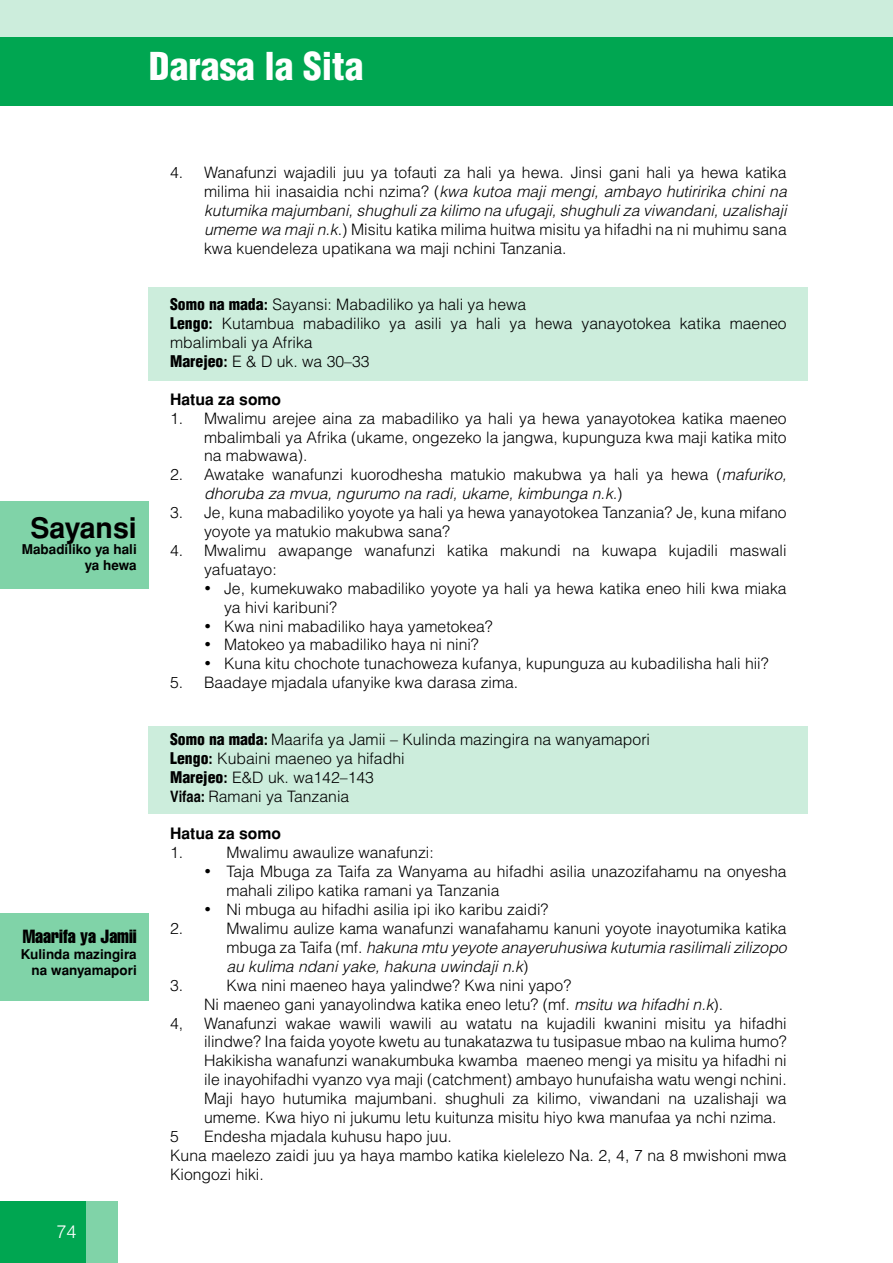
<style>
.page{position:relative;width:893px;height:1263px;background:#fff}
.page>*{position:absolute;margin:0;border:0;box-sizing:border-box;transform-origin:0 0}
.t1{font:900 condensed 37.5px "Helvetica";color:#fff}
.t2{font:700 28.5px "Helvetica";color:#000}
.t3{font:extra-condensed 18.75px "Helvetica";color:#000}
.t4{font:300 18px "Helvetica";color:#fff}
.t5{font:300 15.75px/18.9px "Helvetica";color:#000}
.t6{font:italic 300 15.75px/18.9px "Helvetica";color:#000;text-align:justify}
.t7{font:700 15.75px "Helvetica";color:#000}
.t8{font:700 13.5px/16.2px "Helvetica";color:#000;text-align:right}
.s1{font-style:italic}
.s2{font-weight:900;font-stretch:condensed}
.s3{font-weight:700;font-stretch:condensed}
.s4{font-style:normal}
</style>
<div class="page">
<div style="left:0;top:0;width:893px;height:69px;background:#cceddc"></div>
<div style="left:0;top:37px;width:893px;height:68px;background:#00a651"></div>
<div style="left:32px;top:1202px;width:85px;height:61px;background:#80d3a8"></div>
<div style="left:0;top:1202px;width:85px;height:61px;background:#00a651"></div>
<div style="left:149px;top:287px;width:659px;height:94px;background:#cceddc"></div>
<div style="left:149px;top:726px;width:659px;height:87px;background:#cceddc"></div>
<div style="left:0;top:501px;width:149px;height:87px;background:#80d3a8"></div>
<div style="left:0;top:913px;width:149px;height:87px;background:#80d3a8"></div>
<h1 class="t1" style="left:149px;top:42px;width:216px">Darasa la Sita</h1>
<h2 class="t2" style="left:30px;top:511px;width:108px">Sayansi</h2>
<p class="t8" style="left:22px;top:541px;width:116px">Mabadiliko ya hali ya hewa</p>
<p class="t3" style="left:23px;top:924px;width:115px">Maarifa ya Jamii</p>
<p class="t8" style="left:21px;top:946px;width:117px">Kulinda mazingira na wanyamapori</p>
<p class="t4" style="left:57px;top:1221px;width:22px">74</p>
<p class="t5" style="left:204px;top:162px;width:584px;text-align:justify;text-indent:-34px">4. Wanafunzi wajadili juu ya tofauti za hali ya hewa. Jinsi gani hali ya hewa katika milima hii inasaidia nchi nzima? (<span class="s1">kwa kutoa maji mengi, ambayo hutiririka chini na kutumika majumbani, shughuli za kilimo na ufugaji, shughuli za viwandani, uzalishaji umeme wa maji n.k</span>.) Misitu katika milima huitwa misitu ya hifadhi na ni muhimu sana kwa kuendeleza upatikana wa maji nchini Tanzania.</p>
<p class="t5" style="left:170px;top:295px;width:618px"><span class="s2">Somo na mada</span><span class="s3">:</span> Sayansi: Mabadiliko ya hali ya hewa<br><span class="s2">Lengo</span><span class="s3">:</span> Kutambua mabadiliko ya asili ya hali ya hewa yanayotokea katika maeneo mbalimbali ya Afrika<br><span class="s2">Marejeo</span><span class="s3">:</span> E &amp; D uk. wa 30–33</p>
<p class="t7" style="left:170px;top:390px;width:113px">Hatua za somo</p>
<p class="t5" style="left:204px;top:408px;width:584px;text-align:justify;text-indent:-34px">1. Mwalimu arejee aina za mabadiliko ya hali ya hewa yanayotokea katika maeneo mbalimbali ya Afrika (ukame, ongezeko la jangwa, kupunguza kwa maji katika mito na mabwawa).</p>
<p class="t5" style="left:204px;top:465px;width:584px;text-indent:-34px">2. Awatake wanafunzi kuorodhesha matukio makubwa ya hali ya hewa (<span class="s1">mafuriko, dhoruba za mvua, ngurumo na radi, ukame, kimbunga n.k.</span>)</p>
<p class="t5" style="left:204px;top:503px;width:584px;text-indent:-34px">3. Je, kuna mabadiliko yoyote ya hali ya hewa yanayotokea Tanzania? Je, kuna mifano yoyote ya matukio makubwa sana?</p>
<p class="t5" style="left:204px;top:540px;width:584px;text-indent:-34px">4. Mwalimu awapange wanafunzi katika makundi na kuwapa kujadili maswali yafuatayo:</p>
<p class="t5" style="left:224px;top:578px;width:564px;text-indent:-20px">• Je, kumekuwako mabadiliko yoyote ya hali ya hewa katika eneo hili kwa miaka ya hivi karibuni?</p>
<p class="t5" style="left:204px;top:616px;width:290px">• Kwa nini mabadiliko haya yametokea?</p>
<p class="t5" style="left:204px;top:635px;width:276px">• Matokeo ya mabadiliko haya ni nini?</p>
<p class="t5" style="left:204px;top:654px;width:566px">• Kuna kitu chochote tunachoweza kufanya, kupunguza au kubadilisha hali hii?</p>
<p class="t5" style="left:170px;top:673px;width:350px">5. Baadaye mjadala ufanyike kwa darasa zima.</p>
<p class="t5" style="left:170px;top:729px;width:481px"><span class="s2">Somo na mada</span><span class="s3">:</span> Maarifa ya Jamii – Kulinda mazingira na wanyamapori <span class="s2">Lengo</span><span class="s3">:</span> Kubaini maeneo ya hifadhi<br><span class="s2">Marejeo</span><span class="s3">:</span> E&amp;D uk. wa142–143<br><span class="s3">Vifaa:</span> Ramani ya Tanzania</p>
<p class="t7" style="left:170px;top:825px;width:113px">Hatua za somo</p>
<p class="t5" style="left:170px;top:843px;width:15px">1.</p>
<p class="t5" style="left:226px;top:843px;width:209px">Mwalimu awaulize wanafunzi:</p>
<p class="t5" style="left:226px;top:862px;width:562px;text-indent:-22px">• Taja Mbuga za Taifa za Wanyama au hifadhi asilia unazozifahamu na onyesha mahali zilipo katika ramani ya Tanzania</p>
<p class="t5" style="left:204px;top:899px;width:346px">• Ni mbuga au hifadhi asilia ipi iko karibu zaidi?</p>
<p class="t5" style="left:170px;top:918px;width:15px">2.</p>
<p class="t6" style="left:226px;top:918px;width:562px"><span class="s4">Mwalimu aulize kama wanafunzi wanafahamu kanuni yoyote inayotumika katika mbuga za Taifa (mf.</span> hakuna mtu yeyote anayeruhusiwa kutumia rasilimali zilizopo au kulima ndani yake, hakuna uwindaji n.k<span class="s4">)</span></p>
<p class="t5" style="left:170px;top:975px;width:15px">3.</p>
<p class="t5" style="left:204px;top:975px;width:521px;text-indent:22px">Kwa nini maeneo haya yalindwe? Kwa nini yapo?<br>Ni maeneo gani yanayolindwa katika eneo letu? (mf. <span class="s1">msitu wa hifadhi n.k</span>).</p>
<p class="t5" style="left:170px;top:1013px;width:15px">4,</p>
<p class="t5" style="left:204px;top:1013px;width:584px;text-align:justify">Wanafunzi wakae wawili wawili au watatu na kujadili kwanini misitu ya hifadhi ilindwe? Ina faida yoyote kwetu au tunakatazwa tu tusipasue mbao na kulima humo?<br>Hakikisha wanafunzi wanakumbuka kwamba maeneo mengi ya misitu ya hifadhi ni ile inayohifadhi vyanzo vya maji (catchment) ambayo hunufaisha watu wengi nchini.<br>Maji hayo hutumika majumbani. shughuli za kilimo, viwandani na uzalishaji wa umeme. Kwa hiyo ni jukumu letu kuitunza misitu hiyo kwa manufaa ya nchi nzima.</p>
<p class="t5" style="left:170px;top:1126px;width:10px">5</p>
<p class="t5" style="left:170px;top:1126px;width:618px;text-indent:34px">Endesha mjadala kuhusu hapo juu.<br>Kuna maelezo zaidi juu ya haya mambo katika kielelezo Na. 2, 4, 7 na 8 mwishoni mwa<br>Kiongozi hiki.</p>
</div>
